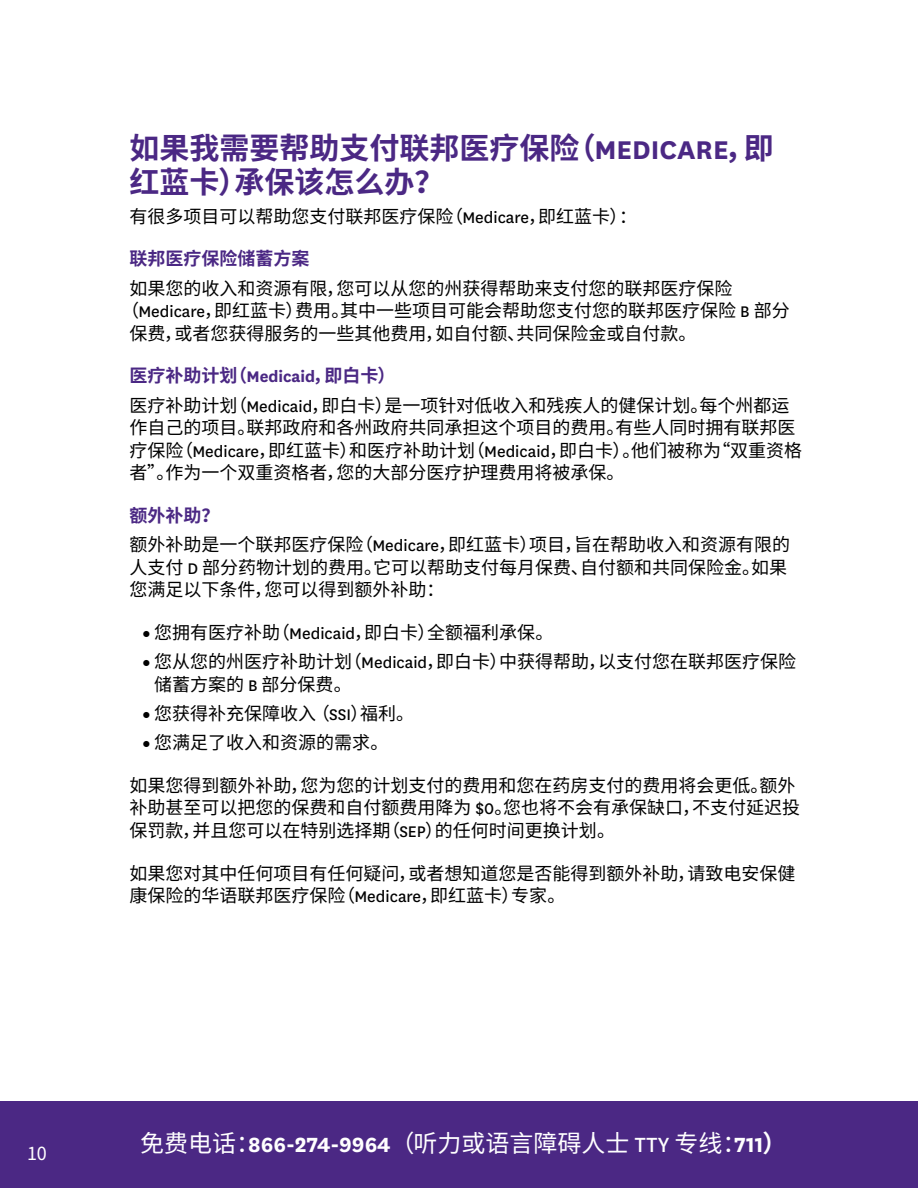
<style>
.page{position:relative;width:918px;height:1188px;background:#fff}
.page>*{position:absolute;margin:0;border:0;box-sizing:border-box;transform-origin:0 0}
.t1{font:700 30px/34.5px "Noto Sans CJ Ksc";color:#4b2884}
.t2{font:24px "Noto Sans CJ Ksc";color:#fff}
.t3{font:18px/22.5px "Noto Sans CJ Ksc";color:#000}
.t4{font:700 18px "Noto Sans CJ Ksc";color:#4b2884}
.t5{font:18px "Noto Sans CJ Ksc";color:#fff}
.s1{font-family:"National"}
.s2{font-family:"National";font-weight:900}
.s3{font-family:"National";font-weight:700}
.s4{font-weight:700}
</style>
<div class="page">
<div style="left:0;top:1101px;width:918px;height:87px;background:#4b2884"></div>
<h2 class="t1" style="left:129px;top:131px;width:646px">如果我需要帮助支付联邦医疗保险（<span class="s1">MEDICARE</span>，即红蓝卡）承保该怎么办？</h2>
<p class="t3" style="left:129px;top:205px;width:509px">有很多项目可以帮助您支付联邦医疗保险（<span class="s1">Medicare</span>，即红蓝卡）：</p>
<h3 class="t4" style="left:129px;top:249px;width:182px">联邦医疗保险储蓄方案</h3>
<p class="t3" style="left:129px;top:277px;width:605px">如果您的收入和资源有限，您可以从您的州获得帮助来支付您的联邦医疗保险</p>
<p class="t3" style="left:121px;top:300px;width:670px">（<span class="s1">Medicare</span>，即红蓝卡）费用。其中一些项目可能会帮助您支付您的联邦医疗保险 <span class="s1">B</span> 部分</p>
<p class="t3" style="left:129px;top:322px;width:569px">保费，或者您获得服务的一些其他费用，如自付额、共同保险金或自付款。</p>
<h3 class="t4" style="left:129px;top:366px;width:268px">医疗补助计划（<span class="s1">Medicaid</span>，即白卡）</h3>
<p class="t3" style="left:129px;top:394px;width:674px">医疗补助计划（<span class="s1">Medicaid</span>，即白卡）是一项针对低收入和残疾人的健保计划。每个州都运作自己的项目。联邦政府和各州政府共同承担这个项目的费用。有些人同时拥有联邦医疗保险（<span class="s1">Medicare</span>，即红蓝卡）和医疗补助计划（<span class="s1">Medicaid</span>，即白卡）。他们被称为“双重资格者”。作为一个双重资格者，您的大部分医疗护理费用将被承保。</p>
<h3 class="t4" style="left:129px;top:505px;width:91px">额外补助？</h3>
<p class="t3" style="left:129px;top:534px;width:662px">额外补助是一个联邦医疗保险（<span class="s1">Medicare</span>，即红蓝卡）项目，旨在帮助收入和资源有限的人支付 <span class="s1">D</span> 部分药物计划的费用。它可以帮助支付每月保费、自付额和共同保险金。如果您满足以下条件，您可以得到额外补助：</p>
<p class="t3" style="left:143px;top:621px;width:412px"><span class="s2">•</span> 您拥有医疗补助（<span class="s1">Medicaid</span>，即白卡）全额福利承保。</p>
<p class="t3" style="left:154px;top:651px;width:644px;text-indent:-11px"><span class="s2">•</span> 您从您的州医疗补助计划（<span class="s1">Medicaid</span>，即白卡）中获得帮助，以支付您在联邦医疗保险储蓄方案的 <span class="s1">B</span> 部分保费。</p>
<p class="t3" style="left:143px;top:702px;width:273px"><span class="s2">•</span> 您获得补充保障收入（<span class="s1">SSI</span>）福利。</p>
<p class="t3" style="left:143px;top:732px;width:247px"><span class="s2">•</span> 您满足了收入和资源的需求。</p>
<p class="t3" style="left:129px;top:774px;width:672px">如果您得到额外补助，您为您的计划支付的费用和您在药房支付的费用将会更低。额外补助甚至可以把您的保费和自付额费用降为 <span class="s1">$0</span>。您也将不会有承保缺口，不支付延迟投保罚款，并且您可以在特别选择期（<span class="s1">SEP</span>）的任何时间更换计划。</p>
<p class="t3" style="left:129px;top:862px;width:667px">如果您对其中任何项目有任何疑问，或者想知道您是否能得到额外补助，请致电安保健康保险的华语联邦医疗保险（<span class="s1">Medicare</span>，即红蓝卡）专家。</p>
<p class="t5" style="left:27px;top:1143px;width:21px">10</p>
<h2 class="t2" style="left:140px;top:1130px;width:648px">免费电话：<span class="s3">866-274-9964</span> （听力或语言障碍人士 <span class="s1">TTY</span> 专线：<span class="s3">711</span><span class="s4">）</span></h2>
</div>
